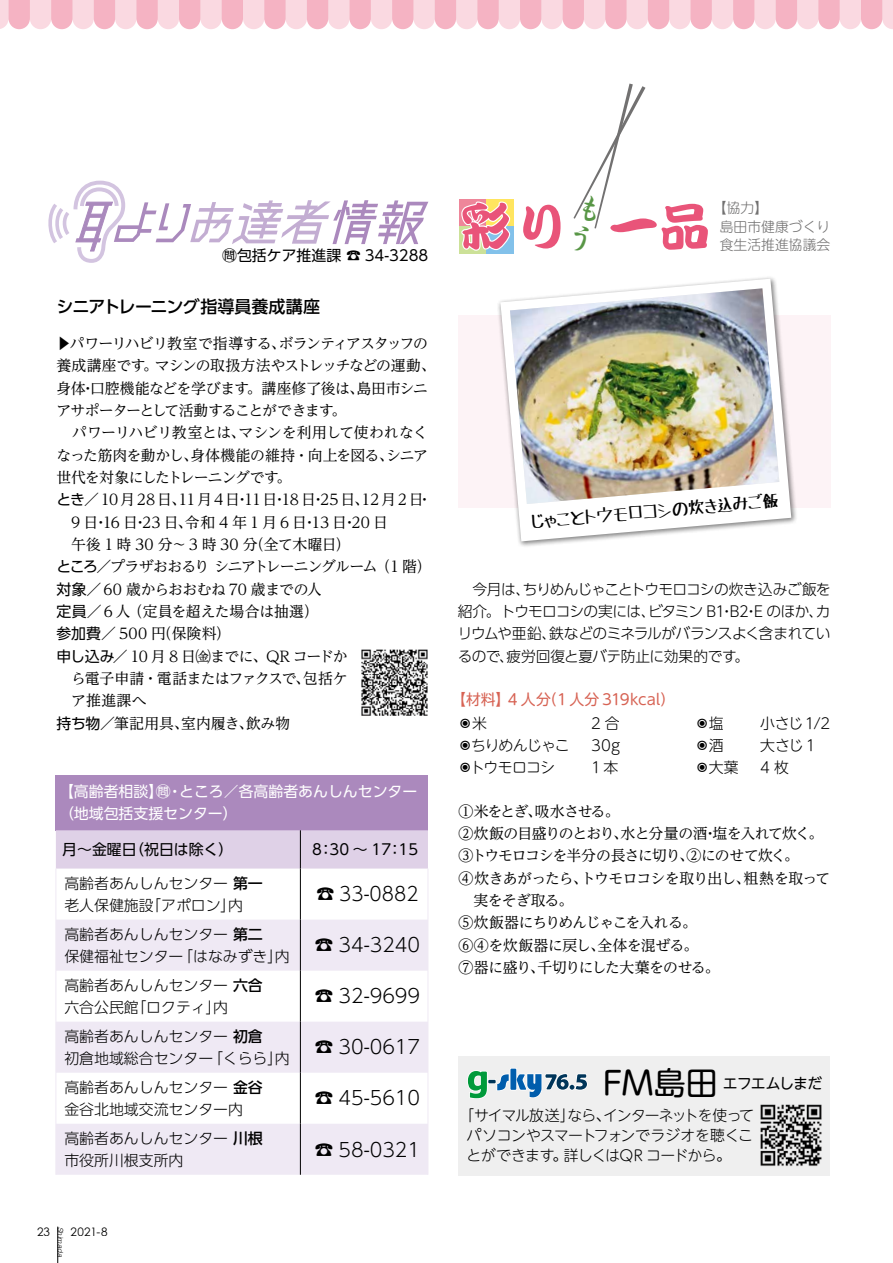
<style>
.page{position:relative;width:893px;height:1263px;background:#fff}
.page>*{position:absolute;margin:0;border:0;box-sizing:border-box;transform-origin:0 0}
.t1{font:51.6px "DF Kan Tei Ryu XB MP RKSJ H";color:#e95479}
.t2{font:300 19.2px "UD Shin Go Pro";color:#000}
.t3{font:16.95px "Tanuki Permanent Marker";color:#000}
.t4{font:500 16.95px "UD Shin Go Pro";letter-spacing:-.025em;color:#000}
.t5{font:14.85px "UD Reimin Pro";letter-spacing:-.04em;color:#000}
.t6{font:300 14.85px/22.4px "UD Shin Go Pro";color:#000}
.t7{font:14.85px "UD Reimin Pro";letter-spacing:-.065em;color:#000}
.t8{font:300 14.85px/22.4px "UD Shin M Go Pro";letter-spacing:-.045em;color:#000;text-align:justify}
.t9{font:14.85px "UD Reimin Pro";letter-spacing:-.07em;color:#000}
.t10{font:14.85px "UD Reimin Pro";letter-spacing:-.06em;color:#000}
.t11{font:14.85px "UD Shin Go Pro";color:#000}
.t12{font:14.85px/22.4px "UD Shin Go Pro";color:#fff}
.t13{font:14.85px "UD Reimin Pro";letter-spacing:.005em;color:#000}
.t14{font:14.85px "UD Shin M Go Pro";letter-spacing:.005em;color:#d76354}
.t15{font:14.85px "UD Reimin Pro";letter-spacing:-.015em;color:#000}
.t16{font:14.85px "UD Reimin Pro";letter-spacing:-.02em;color:#000}
.t17{font:14.85px "UD Reimin Pro";letter-spacing:-.01em;color:#000}
.t18{font:14.85px "UD Reimin Pro";letter-spacing:-.085em;color:#000}
.t19{font:300 14.85px/22.4px "UD Shin M Go Pro";letter-spacing:-.01em;color:#000}
.t20{font:14.85px "UD Shin M Go Pro";letter-spacing:-.06em;color:#000}
.t21{font:300 14.85px "UD Reimin Pro";color:#000}
.t22{font:300 13.8px/18.6px "UD Shin M Go Pro";color:#727171}
.t23{font:11.7px "Century Gothic";letter-spacing:.015em;color:#000}
.t24{font:italic 300 7.5px "Helvetica";color:#000}
.s1{font-family:"UD Shin Go Pro"}
.s2{font-weight:500}
.s3{color:#fff}
.s4{font-family:"UD Shin M Go Pro"}
.s5{font-family:"UD Reimin Pro"}
.s6{font-size:31.95px}
</style>
<div class="page">
<svg style="left:0;top:0;width:893px;height:29px;background:#f7cad5"></svg>
<div style="left:459px;top:199px;width:27px;height:28px;background:#ee869a"></div>
<div style="left:486px;top:199px;width:27px;height:28px;background:#ffe55f"></div>
<div style="left:459px;top:227px;width:27px;height:27px;background:#cce198"></div>
<div style="left:486px;top:227px;width:27px;height:27px;background:#82c1ea"></div>
<div style="left:56px;top:775px;width:372px;height:55px;background:#ab89bd"></div>
<div style="left:56px;top:830px;width:372px;height:38px;background:#dfd1e7"></div>
<svg style="left:57px;top:919px;width:371px;height:256px;fill:#efe9f4"></svg>
<hr style="left:300px;top:830px;width:1px;height:38px;background:#000">
<hr style="left:300px;top:868px;width:1px;height:51px;background:#000">
<hr style="left:300px;top:919px;width:1px;height:52px;background:#000">
<hr style="left:300px;top:971px;width:1px;height:51px;background:#000">
<hr style="left:300px;top:1022px;width:1px;height:51px;background:#000">
<hr style="left:300px;top:1073px;width:1px;height:51px;background:#000">
<hr style="left:300px;top:1124px;width:1px;height:51px;background:#000">
<hr style="left:56px;top:868px;width:1px;height:51px;background:#efe9f4">
<hr style="left:428px;top:868px;width:1px;height:51px;background:#efe9f4">
<hr style="left:56px;top:919px;width:1px;height:52px;background:#efe9f4">
<hr style="left:428px;top:919px;width:1px;height:52px;background:#efe9f4">
<hr style="left:56px;top:971px;width:1px;height:51px;background:#efe9f4">
<hr style="left:428px;top:971px;width:1px;height:51px;background:#efe9f4">
<hr style="left:56px;top:1022px;width:1px;height:51px;background:#efe9f4">
<hr style="left:428px;top:1022px;width:1px;height:51px;background:#efe9f4">
<hr style="left:56px;top:1073px;width:1px;height:51px;background:#efe9f4">
<hr style="left:428px;top:1073px;width:1px;height:51px;background:#efe9f4">
<hr style="left:56px;top:1124px;width:1px;height:51px;background:#efe9f4">
<hr style="left:428px;top:1124px;width:1px;height:51px;background:#efe9f4">
<svg style="left:48px;top:180px;width:381px;height:82px"></svg>
<div style="left:459px;top:315px;width:372px;height:193px;background:#fdf3f6"></div>
<div style="left:458px;top:1056px;width:372px;height:119px;background:#efefef"></div>
<img style="left:760px;top:1104px;width:62px;height:62px">
<img style="left:361px;top:649px;width:67px;height:67px">
<div style="left:510px;top:1068px;width:7px;height:22px;border:2px solid #fff"></div>
<svg style="left:467px;top:1069px;width:121px;height:30px"></svg>
<div style="left:497px;top:275px;width:301px;height:274px;background:#000;opacity:.5"></div>
<svg style="left:500px;top:279px;width:291px;height:262px"></svg>
<img style="left:510px;top:288px;width:269px;height:216px">
<hr style="left:57px;top:1226px;width:1px;height:37px;background:#000">
<svg style="left:573px;top:84px;width:72px;height:145px"></svg>
<p class="t11" style="left:222px;top:244px;width:208px">問包括ケア推進課 ☎ 34-3288</p>
<p class="t4" style="left:57px;top:293px;width:265px">シニアトレーニング指導員養成講座</p>
<p class="t7" style="left:56px;top:331px;width:373px">▶パワーリハビリ教室で指導する、ボランティアスタッフの</p>
<p class="t5" style="left:56px;top:354px;width:381px">養成講座です。マシンの取扱方法やストレッチなどの運動、</p>
<p class="t5" style="left:56px;top:376px;width:373px">身体・口腔機能などを学びます。講座修了後は、島田市シニ</p>
<p class="t7" style="left:56px;top:398px;width:292px">アサポーターとして活動することができます。</p>
<p class="t5" style="left:56px;top:421px;width:373px">　パワーリハビリ教室とは、マシンを利用して使われなく</p>
<p class="t5" style="left:56px;top:443px;width:373px">なった筋肉を動かし、身体機能の維持・向上を図る、シニア</p>
<p class="t7" style="left:56px;top:465px;width:236px">世代を対象にしたトレーニングです。</p>
<p class="t5" style="left:56px;top:488px;width:377px"><span class="s1">とき</span>／ 10月 28 日、11 月 4 日・11日・18 日・25 日、12 月 2 日・</p>
<p class="t5" style="left:71px;top:510px;width:318px">9 日・16 日・23 日、令和 4 年 1 月 6 日・13 日・20 日</p>
<p class="t13" style="left:56px;top:532px;width:295px">　午後 1 時 30 分〜3 時 30 分（全て木曜日）</p>
<p class="t7" style="left:56px;top:555px;width:376px"><span class="s1">ところ</span>／プラザおおるり シニアトレーニングルーム （1 階）</p>
<p class="t5" style="left:56px;top:577px;width:267px"><span class="s1">対象</span>／ 60 歳からおおむね 70 歳までの人</p>
<p class="t15" style="left:56px;top:599px;width:264px"><span class="s1">定員</span>／6 人 （定員を超えた場合は抽選）</p>
<p class="t5" style="left:56px;top:622px;width:176px"><span class="s1">参加費</span>／ 500 円（保険料）</p>
<p class="t10" style="left:56px;top:644px;width:293px"><span class="s1">申し込み</span>／ 10 月 8 日㈮までに、QR コードか</p>
<p class="t10" style="left:71px;top:666px;width:278px">ら電子申請・電話またはファクスで、包括ケ</p>
<p class="t5" style="left:71px;top:689px;width:77px">ア推進課へ</p>
<p class="t17" style="left:56px;top:711px;width:235px"><span class="s1">持ち物</span>／筆記用具、室内履き、飲み物</p>
<p class="t12" style="left:59px;top:780px;width:360px">【高齢者相談】問・ところ／各高齢者あんしんセンター（地域包括支援センター）</p>
<p class="t11" style="left:62px;top:837px;width:173px">月〜金曜日（祝日は除く）</p>
<p class="t11" style="left:312px;top:837px;width:107px">8：30 〜 17：15</p>
<p class="t6" style="left:64px;top:871px;width:200px">高齢者あんしんセンター <span class="s2">第一</span>老人保健施設「アポロン」内</p>
<p class="t2" style="left:316px;top:878px;width:104px">☎ 33-0882</p>
<p class="t6" style="left:64px;top:922px;width:227px">高齢者あんしんセンター <span class="s2">第二<br></span>保健福祉センター「はなみずき」内</p>
<p class="t2" style="left:314px;top:929px;width:107px">☎ 34-3240</p>
<p class="t6" style="left:64px;top:973px;width:200px">高齢者あんしんセンター <span class="s2">六合</span>六合公民館「ロクティ」内</p>
<p class="t2" style="left:314px;top:980px;width:107px">☎ 32-9699</p>
<p class="t6" style="left:64px;top:1024px;width:227px">高齢者あんしんセンター <span class="s2">初倉<br></span>初倉地域総合センター「くらら」内</p>
<p class="t2" style="left:314px;top:1031px;width:107px">☎ 30-0617</p>
<p class="t6" style="left:64px;top:1075px;width:200px">高齢者あんしんセンター <span class="s2">金谷</span>金谷北地域交流センター内</p>
<p class="t2" style="left:314px;top:1083px;width:107px">☎ 45-5610</p>
<p class="t6" style="left:64px;top:1126px;width:200px">高齢者あんしんセンター <span class="s2">川根</span>市役所川根支所内</p>
<p class="t2" style="left:314px;top:1134px;width:107px">☎ 58-0321</p>
<p class="t23" style="left:37px;top:1224px;width:14px">23</p>
<p class="t23" style="left:71px;top:1224px;width:38px">2021-8</p>
<p class="t24" style="left:67px;top:1227px;width:32px;rotate:90deg">Shimada</p>
<h1 class="t1" style="left:460px;top:201px;width:252px"><span class="s3">彩</span>り 一品</h1>
<p class="t22" style="left:720px;top:198px;width:112px;text-indent:-7px">【協力】<br>島田市健康づくり食生活推進協議会</p>
<p class="t3" style="left:530px;top:513px;width:250px;rotate:-5deg">じゃことトウモロコシの炊き込みご飯</p>
<p class="t6" style="left:458px;top:577px;width:374px;text-align:justify">　今月は、ちりめんじゃことトウモロコシの炊き込みご飯を紹介。トウモロコシの実には、ビタミン B1・B2・E のほか、カリウムや亜鉛、鉄などのミネラルがバランスよく含まれているので、疲労回復と夏バテ防止に効果的です。</p>
<p class="t14" style="left:451px;top:687px;width:225px">【材料】4 人分（1 人分 319kcal）</p>
<p class="t21" style="left:458px;top:711px;width:31px">◉<span class="s4">米</span></p>
<p class="t8" style="left:458px;top:733px;width:113px"><span class="s5">◉</span>ちりめんじゃこ◉トウモロコシ</p>
<p class="t8" style="left:591px;top:711px;width:30px">2合30g 1本</p>
<p class="t6" style="left:695px;top:711px;width:45px">◉塩◉酒◉大葉</p>
<p class="t19" style="left:760px;top:711px;width:72px">小さじ1/2大さじ1<br>4 枚</p>
<p class="t18" style="left:458px;top:799px;width:163px">①米をとぎ、吸水させる。</p>
<p class="t5" style="left:458px;top:821px;width:366px">②炊飯の目盛りのとおり、水と分量の酒・塩を入れて炊く。</p>
<p class="t9" style="left:458px;top:843px;width:342px">③トウモロコシを半分の長さに切り、②にのせて炊く。</p>
<p class="t5" style="left:458px;top:866px;width:373px">④炊きあがったら、トウモロコシを取り出し、粗熱を取って</p>
<p class="t5" style="left:473px;top:888px;width:102px">実をそぎ取る。</p>
<p class="t9" style="left:458px;top:910px;width:240px">⑤炊飯器にちりめんじゃこを入れる。</p>
<p class="t16" style="left:458px;top:933px;width:241px">⑥④を炊飯器に戻し、全体を混ぜる。</p>
<p class="t5" style="left:458px;top:955px;width:263px">⑦器に盛り、千切りにした大葉をのせる。</p>
<p class="t20" style="left:603px;top:1071px;width:221px"><span class="s6">FM島田</span>エフエムしまだ</p>
<p class="t8" style="left:467px;top:1104px;width:289px;line-height:20.2px;text-indent:-7px">「サイマル放送」なら、インターネットを使ってパソコンやスマートフォンでラジオを聴くことができます。詳しくはQR コードから。</p>
</div>
